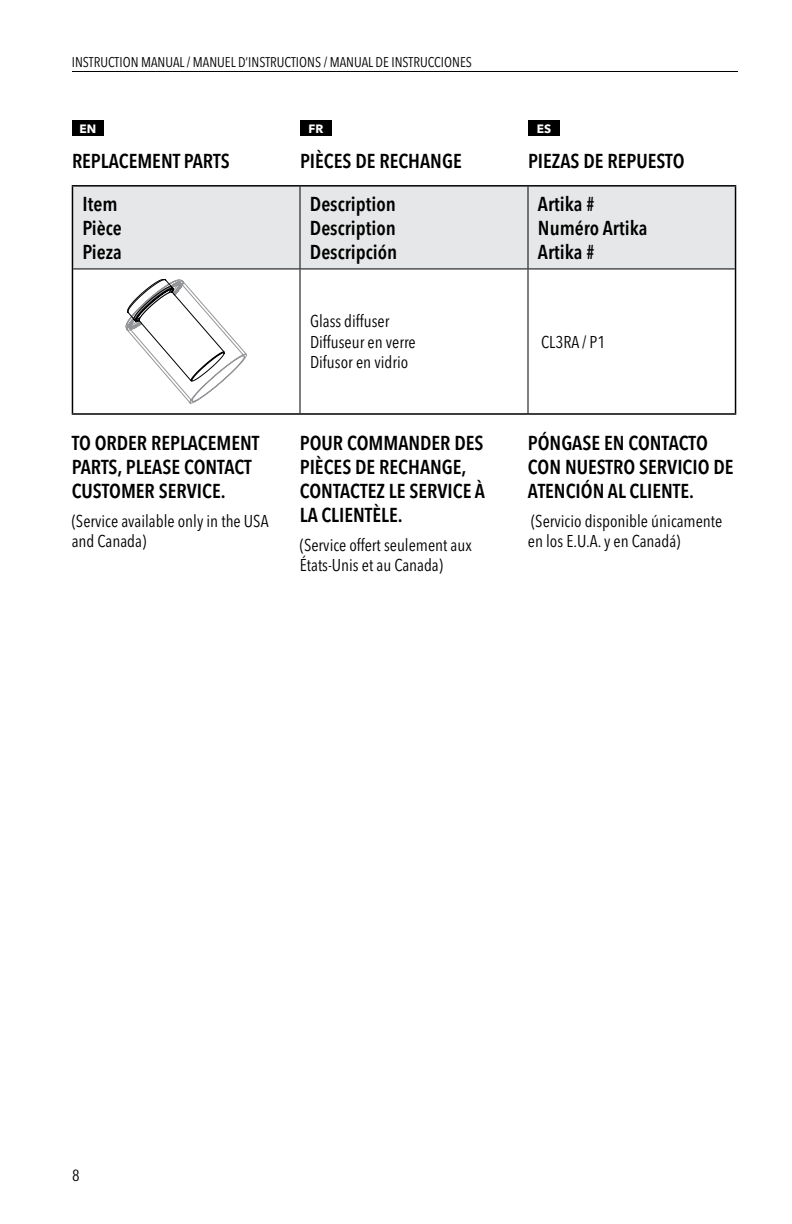
<style>
.page{position:relative;width:792px;height:1224px;background:#fff}
.page>*{position:absolute;margin:0;border:0;box-sizing:border-box;transform-origin:0 0}
.t1{font:600 condensed 20px/24px "Avenir Next LT Pro";color:#000}
.t2{font:condensed 17px/20.4px "Avenir Next LT Pro";color:#000}
.t3{font:condensed 16px "Avenir Next LT Pro";color:#000}
.t4{font:condensed 14px "Avenir Next LT Pro";color:#000}
.t5{font:700 12px "Avenir Next LT Pro";color:#fff}
</style>
<div class="page">
<hr style="left:72px;top:71px;width:666px;height:1px;background:#000">
<div style="left:72px;top:120px;width:32px;height:16px;background:#000"></div>
<div style="left:300px;top:120px;width:32px;height:16px;background:#000"></div>
<div style="left:528px;top:120px;width:32px;height:16px;background:#000"></div>
<div style="left:73px;top:187px;width:662px;height:81px;background:#e6e7e8"></div>
<hr style="left:72px;top:185px;width:228px;height:2px;background:#000">
<hr style="left:72px;top:187px;width:1px;height:82px;background:#000">
<hr style="left:300px;top:185px;width:228px;height:2px;background:#000">
<hr style="left:528px;top:185px;width:208px;height:2px;background:#000">
<hr style="left:735px;top:187px;width:1px;height:82px;background:#000">
<hr style="left:72px;top:269px;width:1px;height:144px;background:#000">
<hr style="left:735px;top:269px;width:1px;height:144px;background:#000">
<hr style="left:72px;top:413px;width:228px;height:2px;background:#000">
<hr style="left:300px;top:413px;width:228px;height:2px;background:#000">
<hr style="left:528px;top:413px;width:208px;height:2px;background:#000">
<hr style="left:300px;top:187px;width:1px;height:81px;background:#000">
<hr style="left:528px;top:187px;width:1px;height:81px;background:#000">
<hr style="left:73px;top:268px;width:227px;height:1px;background:#000">
<hr style="left:300px;top:268px;width:228px;height:1px;background:#000">
<hr style="left:300px;top:269px;width:1px;height:144px;background:#000">
<hr style="left:528px;top:268px;width:207px;height:1px;background:#000">
<hr style="left:528px;top:269px;width:1px;height:144px;background:#000">
<svg style="left:125px;top:279px;width:122px;height:125px"></svg>
<p class="t4" style="left:72px;top:53px;width:402px">INSTRUCTION MANUAL / MANUEL D’INSTRUCTIONS / MANUAL DE INSTRUCCIONES</p>
<p class="t5" style="left:80px;top:121px;width:18px">EN</p>
<p class="t1" style="left:72px;top:149px;width:159px">REPLACEMENT PARTS</p>
<p class="t5" style="left:309px;top:121px;width:16px">FR</p>
<p class="t1" style="left:300px;top:149px;width:163px">PIÈCES DE RECHANGE</p>
<p class="t5" style="left:537px;top:121px;width:16px">ES</p>
<p class="t1" style="left:528px;top:149px;width:158px">PIEZAS DE REPUESTO</p>
<p class="t1" style="left:82px;top:192px;width:41px">Item<br>Pièce<br>Pieza</p>
<p class="t1" style="left:310px;top:192px;width:89px;text-align:justify">Description Description Descripción</p>
<p class="t1" style="left:538px;top:192px;width:111px">Artika #<br>Numéro Artika<br>Artika #</p>
<p class="t1" style="left:72px;top:431px;width:189px">TO ORDER REPLACEMENT<br>PARTS, PLEASE CONTACT<br>CUSTOMER SERVICE.</p>
<p class="t2" style="left:72px;top:510px;width:198px">(Service available only in the USA and Canada)</p>
<p class="t2" style="left:310px;top:311px;width:107px">Glass diffuser<br>Diffuseur en verre<br>Difusor en vidrio</p>
<p class="t1" style="left:300px;top:431px;width:187px">POUR COMMANDER DES<br>PIÈCES DE RECHANGE,<br>CONTACTEZ LE SERVICE À<br>LA CLIENTÈLE.</p>
<p class="t2" style="left:300px;top:534px;width:174px">(Service offert seulement aux<br>États-Unis et au Canada)</p>
<p class="t2" style="left:541px;top:332px;width:66px">CL3RA / P1</p>
<p class="t1" style="left:528px;top:431px;width:207px">PÓNGASE EN CONTACTO<br>CON NUESTRO SERVICIO DE<br>ATENCIÓN AL CLIENTE.</p>
<p class="t2" style="left:528px;top:510px;width:196px">(Servicio disponible únicamente en los E.U.A. y en Canadá)</p>
<p class="t3" style="left:72px;top:1166px;width:9px">8</p>
</div>
